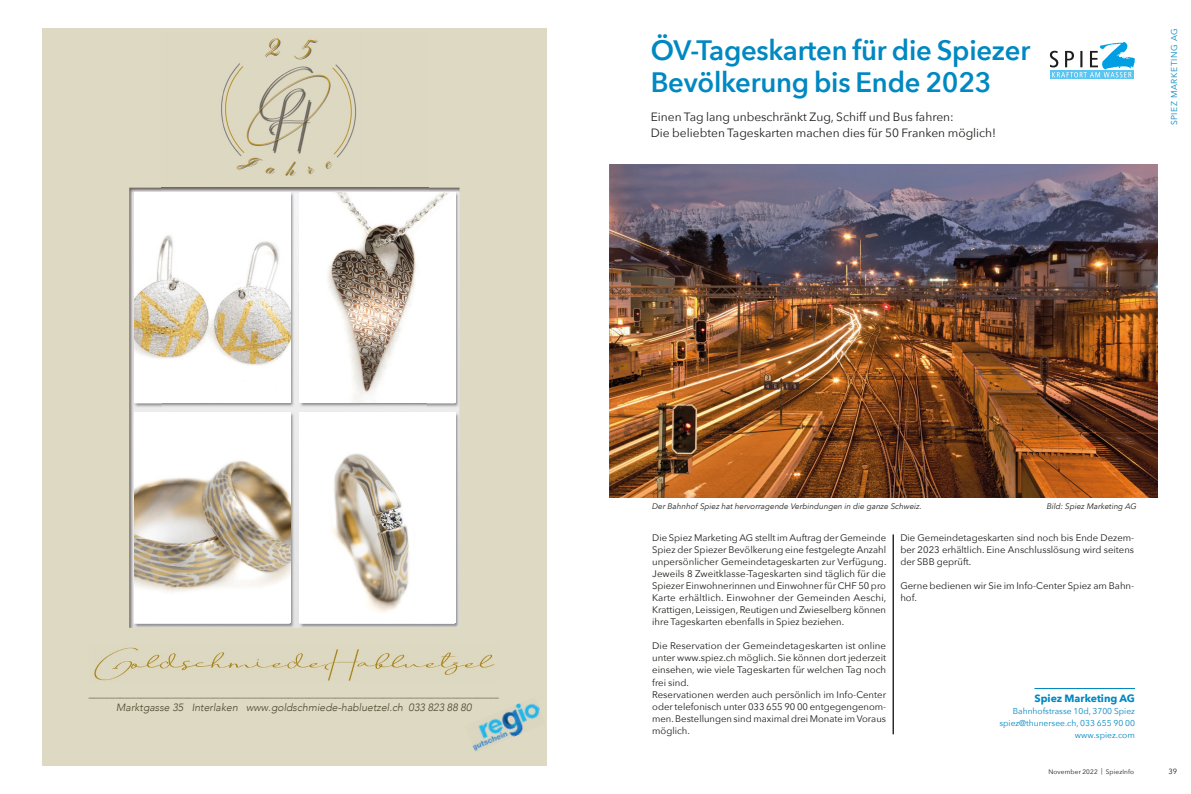
<style>
.page{position:relative;width:1191px;height:794px;background:#fff}
.page>*{position:absolute;margin:0;border:0;box-sizing:border-box;transform-origin:0 0}
.t1{font:600 28px/32px "Avenir Next";letter-spacing:-.01em;color:#0088c2}
.t2{font:12px/16px "Avenir Next";color:#1d1d1b}
.t3{font:italic 10.5px "Avenir";color:#4b452a}
.t4{font:italic 300 10.5px "Avenir";color:#4b452a}
.t5{font:700 10.5px "Avenir Next";color:#0088c2}
.t6{font:9.5px/12px "Avenir Next";color:#1d1d1b;text-align:justify}
.t7{font:8.5px/12px "Avenir Next";color:#0088c2;text-align:right}
.t8{font:8.5px "Avenir Next";letter-spacing:.07em;color:#0088c2}
.t9{font:italic 8px "Avenir Next";color:#1d1d1b}
.t10{font:7.5px "Avenir Next";color:#1d1d1b}
.t11{font:6.5px "Avenir Next";letter-spacing:.02em;color:#1d1d1b}
</style>
<div class="page">
<hr style="left:893px;top:534px;width:1px;height:200px;background:#1d1d1b">
<img style="left:609px;top:165px;width:548px;height:332px">
<svg style="left:1050px;top:77px;width:83px;height:2px"></svg>
<svg style="left:1050px;top:42px;width:85px;height:35px"></svg>
<hr style="left:1034px;top:688px;width:101px;height:1px;background:#0088c2">
<div style="left:43px;top:28px;width:504px;height:737px;background:#ded9c3"></div>
<img style="left:162px;top:38px;width:266px;height:590px">
<img style="left:129px;top:187px;width:33px;height:440px">
<img style="left:426px;top:187px;width:33px;height:440px">
<img style="left:162px;top:187px;width:266px;height:1px">
<img style="left:94px;top:647px;width:401px;height:34px">
<img style="left:134px;top:192px;width:156px;height:211px">
<img style="left:299px;top:192px;width:156px;height:211px">
<img style="left:299px;top:412px;width:156px;height:211px">
<img style="left:134px;top:412px;width:156px;height:211px">
<img style="left:473px;top:703px;width:67px;height:49px">
<p class="t3" style="left:89px;top:687px;width:412px">______________________________________________________________________________</p>
<p class="t4" style="left:116px;top:701px;width:357px">Marktgasse 35 Interlaken www.goldschmiede-habluetzel.ch 033 823 88 80</p>
<h1 class="t1" style="left:651px;top:34px;width:381px">ÖV-Tageskarten für die Spiezer<br>Bevölkerung bis Ende 2023</h1>
<p class="t2" style="left:651px;top:108px;width:347px">Einen Tag lang unbeschränkt Zug, Schiff und Bus fahren:<br>Die beliebten Tageskarten machen dies für 50 Franken möglich!</p>
<p class="t8" style="left:1167px;top:125px;width:98px;rotate:-90deg">SPIEZ MARKETING AG</p>
<p class="t9" style="left:652px;top:499px;width:271px">Der Bahnhof Spiez hat hervorragende Verbindungen in die ganze Schweiz.</p>
<p class="t9" style="left:1046px;top:499px;width:91px">Bild: Spiez Marketing AG</p>
<p class="t6" style="left:652px;top:531px;width:236px">Die Spiez Marketing AG stellt im Auftrag der Gemeinde Spiez der Spiezer Bevölkerung eine festgelegte Anzahl unpersönlicher Gemeindetageskarten zur Verfügung.<br>Jeweils 8 Zweitklasse-Tageskarten sind täglich für die Spiezer Einwohnerinnen und Einwohner für CHF 50 pro Karte erhältlich. Einwohner der Gemeinden Aeschi, Krattigen, Leissigen, Reutigen und Zwieselberg können ihre Tageskarten ebenfalls in Spiez beziehen.</p>
<p class="t6" style="left:652px;top:639px;width:235px;text-align:left">Die Reservation der Gemeindetageskarten ist online unter www.spiez.ch möglich. Sie können dort jederzeit einsehen, wie viele Tageskarten für welchen Tag noch frei sind.<br>Reservationen werden auch persönlich im Info-Center oder telefonisch unter 033 655 90 00 entgegengenom&shy;men. Bestellungen sind maximal drei Monate im Voraus möglich.</p>
<p class="t6" style="left:900px;top:531px;width:235px">Die Gemeindetageskarten sind noch bis Ende Dezem&shy;ber 2023 erhältlich. Eine Anschlusslösung wird seitens der SBB geprüft.</p>
<p class="t6" style="left:900px;top:579px;width:235px">Gerne bedienen wir Sie im Info-Center Spiez am Bahn&shy;hof.</p>
<p class="t5" style="left:1034px;top:688px;width:102px">Spiez Marketing AG</p>
<p class="t7" style="left:999px;top:704px;width:137px">Bahnhofstrasse 10d, 3700 Spiez spiez@thunersee.ch, 033 655 90 00 www.spiez.com</p>
<p class="t11" style="left:1048px;top:766px;width:87px">November 2022 | SpiezInfo</p>
<p class="t10" style="left:1168px;top:764px;width:10px">39</p>
</div>
